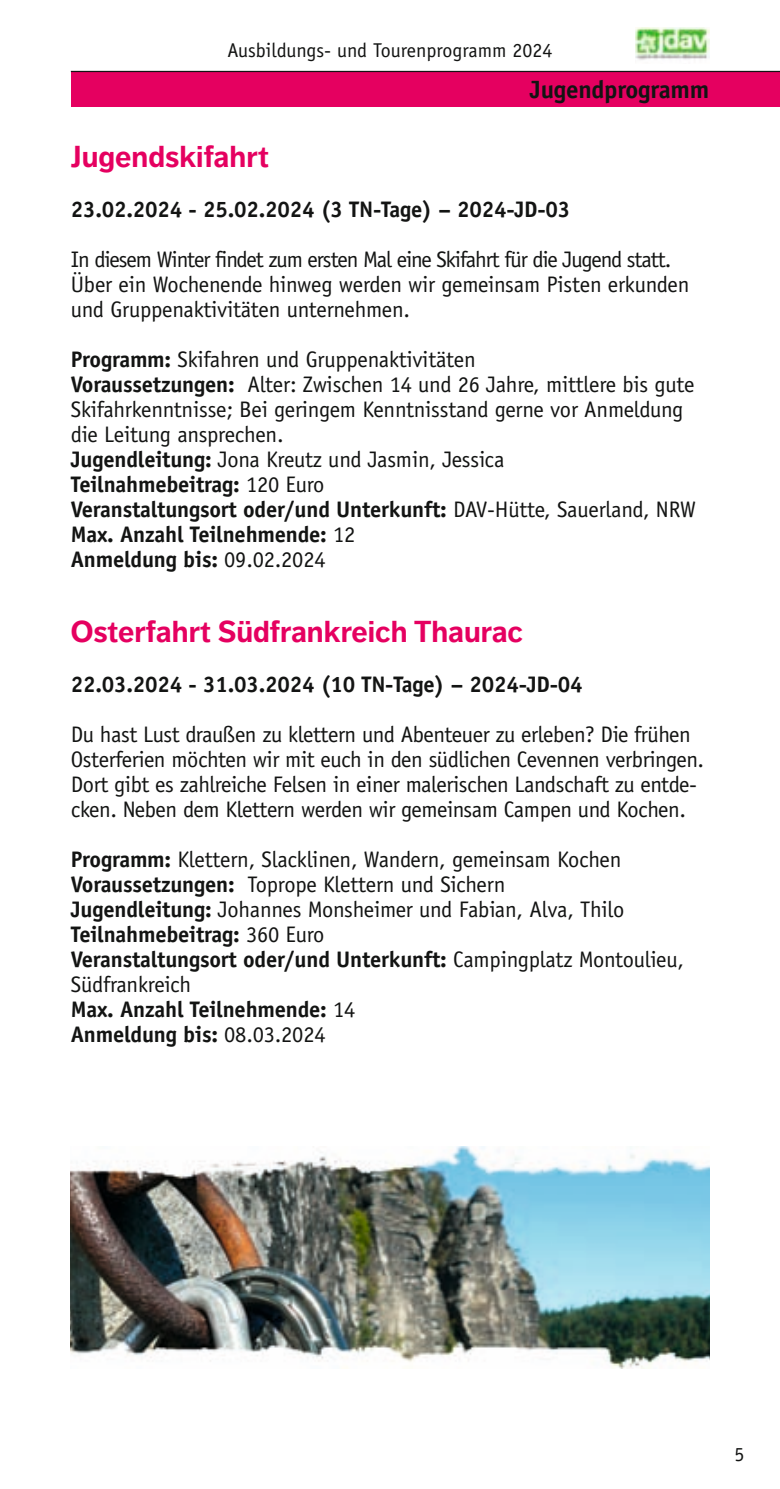
<style>
.page{position:relative;width:780px;height:1489px;background:#fff}
.page>*{position:absolute;margin:0;border:0;box-sizing:border-box;transform-origin:0 0}
.t1{font:700 30px "Dagny Pro";color:#e50060}
.t2{font:700 25px "Officina Sans";letter-spacing:-.01em;color:#131413}
.t3{font:22.5px/25px "Officina Sans";letter-spacing:-.02em;color:#131413}
.t4{font:700 22.5px "Officina Sans";letter-spacing:-.01em;color:#131413}
.t5{font:20px "Officina Sans";color:#131413}
.s1{font-weight:700}
</style>
<div class="page">
<div style="left:71px;top:71px;width:708px;height:35px;background:#e50060"></div>
<hr style="left:71px;top:71px;width:708px;height:1px;background:#131413">
<img style="left:635px;top:28px;width:74px;height:32px">
<img style="left:71px;top:1146px;width:638px;height:222px">
<p class="t5" style="left:227px;top:38px;width:326px">Ausbildungs- und Tourenprogramm 2024</p>
<p class="t2" style="left:529px;top:73px;width:181px">Jugendprogramm</p>
<h1 class="t1" style="left:71px;top:139px;width:199px">Jugendskifahrt</h1>
<p class="t4" style="left:71px;top:195px;width:501px">23.02.2024 - 25.02.2024 (3 TN-Tage) – 2024-JD-03</p>
<p class="t3" style="left:71px;top:247px;width:620px">In diesem Winter findet zum ersten Mal eine Skifahrt für die Jugend statt.<br>Über ein Wochenende hinweg werden wir gemeinsam Pisten erkunden und Gruppenaktivitäten unternehmen.</p>
<p class="t3" style="left:71px;top:347px;width:626px"><span class="s1">Programm:</span> Skifahren und Gruppenaktivitäten<br><span class="s1">Voraussetzungen:</span> Alter: Zwischen 14 und 26 Jahre, mittlere bis gute Skifahrkenntnisse; Bei geringem Kenntnisstand gerne vor Anmeldung die Leitung ansprechen.<br><span class="s1">Jugendleitung:</span> Jona Kreutz und Jasmin, Jessica<br><span class="s1">Teilnahmebeitrag:</span> 120 Euro<br><span class="s1">Veranstaltungsort oder/und Unterkunft:</span> DAV-Hütte, Sauerland, NRW <span class="s1">Max. Anzahl Teilnehmende:</span> 12<br><span class="s1">Anmeldung bis:</span> 09.02. 2024</p>
<h1 class="t1" style="left:71px;top:614px;width:453px">Osterfahrt Südfrankreich Thaurac</h1>
<p class="t4" style="left:71px;top:670px;width:513px">22.03.2024 - 31.03.2024 (10 TN-Tage) – 2024-JD-04</p>
<p class="t3" style="left:71px;top:722px;width:631px">Du hast Lust draußen zu klettern und Abenteuer zu erleben? Die frühen Osterferien möchten wir mit euch in den südlichen Cevennen verbringen.<br>Dort gibt es zahlreiche Felsen in einer malerischen Landschaft zu entde&shy;cken. Neben dem Klettern werden wir gemeinsam Campen und Kochen.</p>
<p class="t3" style="left:71px;top:847px;width:614px"><span class="s1">Programm:</span> Klettern, Slacklinen, Wandern, gemeinsam Kochen <span class="s1">Voraussetzungen:</span> Toprope Klettern und Sichern<br><span class="s1">Jugendleitung:</span> Johannes Monsheimer und Fabian, Alva, Thilo <span class="s1">Teilnahmebeitrag:</span> 360 Euro<br><span class="s1">Veranstaltungsort oder/und Unterkunft:</span> Campingplatz Montoulieu, Südfrankreich<br><span class="s1">Max. Anzahl Teilnehmende:</span> 14<br><span class="s1">Anmeldung bis:</span> 08.03. 2024</p>
<p class="t5" style="left:734px;top:1442px;width:11px">5</p>
</div>
